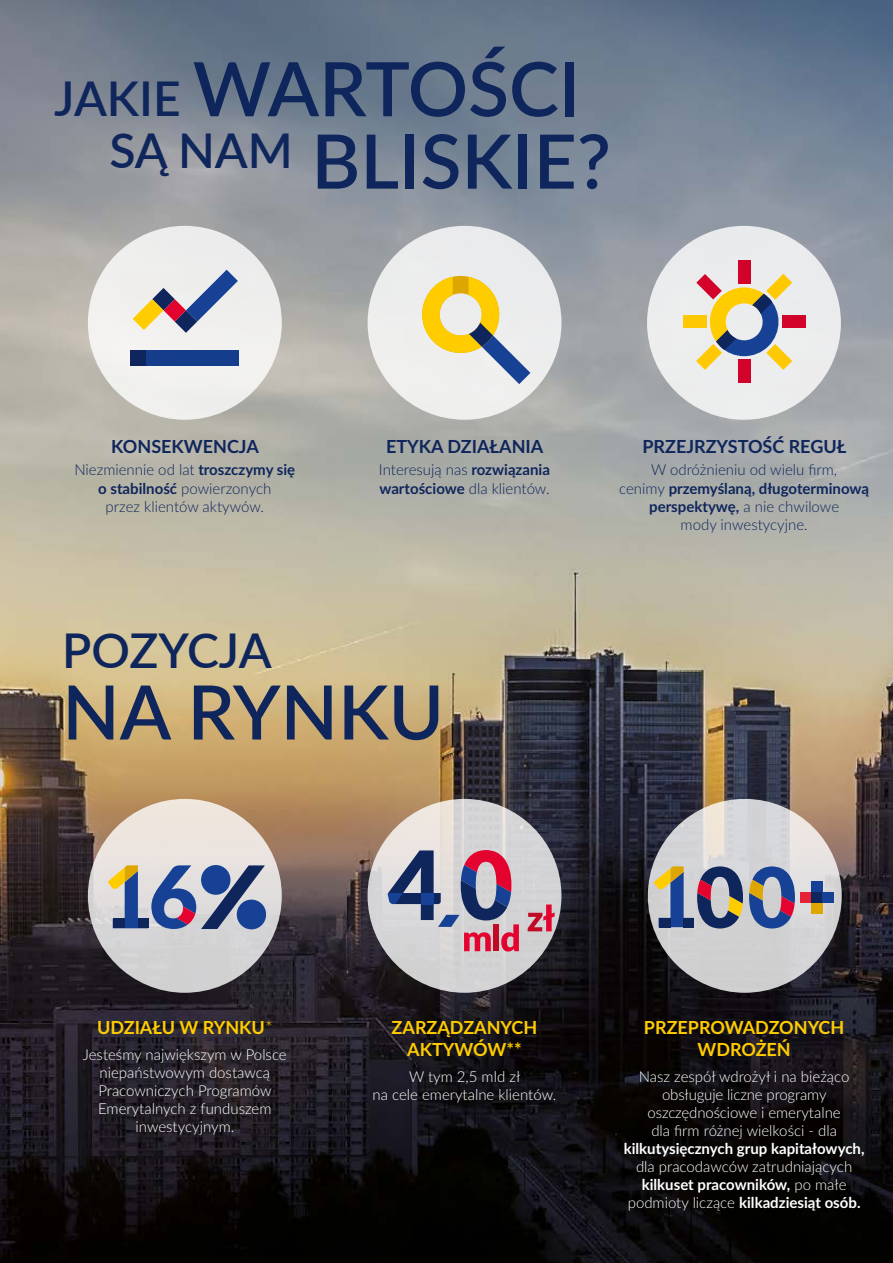
<style>
.page{position:relative;width:893px;height:1263px;background:#fff}
.page>*{position:absolute;margin:0;border:0;box-sizing:border-box;transform-origin:0 0}
.t1{font:600 75px/72.3px "Lato";color:#0f265c}
.t2{font:600 48px "Lato";letter-spacing:-.005em;color:#0f265c}
.t3{font:700 18px/21.6px "Lato";color:#fc0;text-align:center}
.t4{font:700 18px "Lato";color:#0f265c}
.t5{font:300 15px/18px "Lato";color:#fff;text-align:center}
.t6{font:300 15px/18px "Lato";color:#0f265c;text-align:center}
.t7{font:700 15px "Lato";color:#fff}
.s1{font-size:48px}
.s2{font-weight:700}
.s3{font-weight:300}
</style>
<div class="page">
<img style="left:0;top:0;width:893px;height:1263px">
<div style="left:88px;top:226px;width:194px;height:194px;background:#f0f0ee;border-radius:50%"></div>
<div style="left:88px;top:799px;width:194px;height:194px;background:linear-gradient(to bottom,#f3eae2,#cacbcf);border-radius:50%"></div>
<div style="left:368px;top:226px;width:193px;height:194px;background:#eceded;border-radius:50%"></div>
<svg style="left:368px;top:799px;width:193px;height:194px;background:#d7d5d5"></svg>
<div style="left:647px;top:226px;width:194px;height:194px;background:#ebeced;border-radius:50%"></div>
<svg style="left:648px;top:799px;width:194px;height:194px;background:#d5d4d5"></svg>
<div style="left:146px;top:350px;width:93px;height:16px;background:#143d8b"></div>
<div style="left:130px;top:350px;width:16px;height:16px;background:#0f265c"></div>
<svg style="left:133px;top:270px;width:105px;height:63px"></svg>
<svg style="left:422px;top:276px;width:108px;height:108px"></svg>
<div style="left:738px;top:360px;width:12px;height:23px;background:#d3022a"></div>
<div style="left:738px;top:260px;width:12px;height:24px;background:#d2022a"></div>
<div style="left:683px;top:316px;width:23px;height:12px;background:#fec902"></div>
<div style="left:782px;top:316px;width:24px;height:12px;background:#d2022a"></div>
<svg style="left:696px;top:274px;width:96px;height:96px"></svg>
<svg style="left:528px;top:904px;width:27px;height:27px"></svg>
<svg style="left:388px;top:850px;width:131px;height:101px;background:#a893a8"></svg>
<div style="left:800px;top:892px;width:12px;height:10px;background:#e62239"></div>
<div style="left:812px;top:892px;width:11px;height:10px;background:#0f265c"></div>
<div style="left:812px;top:881px;width:11px;height:11px;background:#164194"></div>
<div style="left:812px;top:902px;width:11px;height:11px;background:#dea600"></div>
<div style="left:823px;top:892px;width:11px;height:10px;background:#164194"></div>
<svg style="left:653px;top:866px;width:90px;height:62px;background:#8a8992"></svg>
<svg style="left:749px;top:866px;width:46px;height:62px;background:#7e7f9e"></svg>
<svg style="left:109px;top:865px;width:156px;height:64px;background:#828ca9"></svg>
<div style="left:113px;top:919px;width:12px;height:9px;background:#0f265c"></div>
<div style="left:138px;top:919px;width:10px;height:9px;background:#0f265c"></div>
<h1 class="t1" style="left:109px;top:51px;width:503px;text-indent:-55px"><span class="s1">JAKIE</span> WARTOŚCI<br><sup>SĄ</sup> <sup>NAM</sup> BLISKIE?</h1>
<p class="t4" style="left:111px;top:435px;width:149px">KONSEKWENCJA</p>
<p class="t6" style="left:74px;top:461px;width:222px">Niezmiennie od lat <span class="s2">troszczymy się o stabilność</span> powierzonych<br>przez klientów aktywów.</p>
<p class="t4" style="left:386px;top:435px;width:159px">ETYKA DZIAŁANIA</p>
<p class="t6" style="left:379px;top:461px;width:173px;text-align:left">Interesują nas <span class="s2">rozwiązania wartościowe</span> dla klientów.</p>
<h2 class="t2" style="left:62px;top:620px;width:211px">POZYCJA</h2>
<h1 class="t1" style="left:62px;top:674px;width:383px">NA RYNKU</h1>
<p class="t4" style="left:642px;top:435px;width:206px">PRZEJRZYSTOŚĆ REGUŁ</p>
<p class="t6" style="left:619px;top:461px;width:251px">W odróżnieniu od wielu firm,<br>cenimy <span class="s2">przemyślaną, długoterminową perspektywę,</span> a nie chwilowe<br>mody inwestycyjne.</p>
<p class="t3" style="left:97px;top:1016px;width:177px">UDZIAŁU W RYNKU<span class="s3">*</span></p>
<p class="t5" style="left:83px;top:1046px;width:205px">Jesteśmy największym w Polsce niepaństwowym dostawcą<br>Pracowniczych Programów<br>Emerytalnych z funduszem inwestycyjnym.</p>
<p class="t3" style="left:392px;top:1016px;width:147px">ZARZĄDZANYCH<br>AKTYWÓW**</p>
<p class="t5" style="left:373px;top:1067px;width:185px">W tym 2,5 mld zł<br>na cele emerytalne klientów.</p>
<p class="t3" style="left:644px;top:1016px;width:202px">PRZEPROWADZONYCH<br>WDROŻEŃ</p>
<p class="t5" style="left:639px;top:1067px;width:212px">Nasz zespół wdrożył i na bieżąco obsługuje liczne programy oszczędnościowe i emerytalne dla firm różnej wielkości - dla</p>
<p class="t7" style="left:624px;top:1139px;width:242px">kilkutysięcznych grup kapitałowych,</p>
<p class="t5" style="left:628px;top:1157px;width:234px">dla pracodawców zatrudniających <span class="s2">kilkuset pracowników,</span> po małe podmioty liczące <span class="s2">kilkadziesiąt osób.</span></p>
</div>
